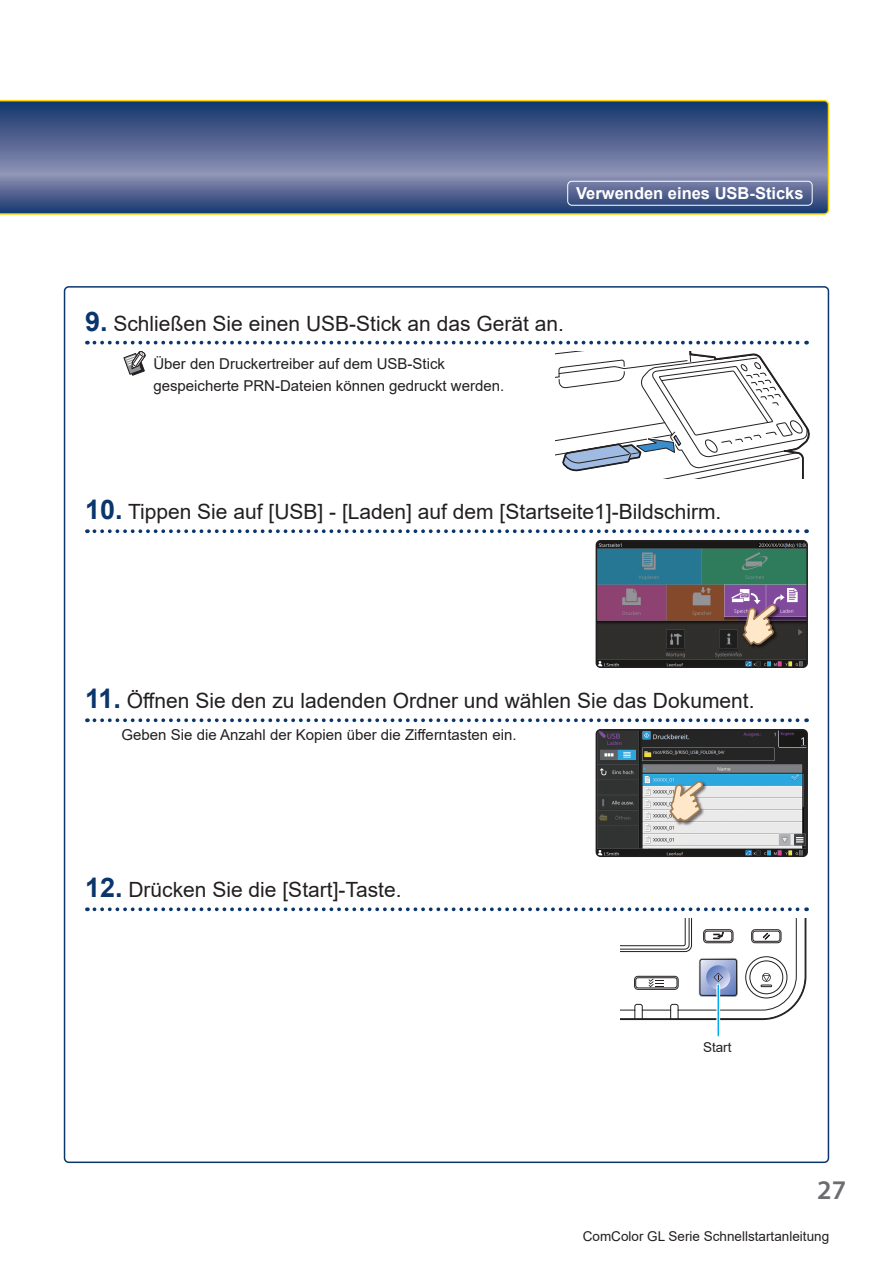
<style>
.page{position:relative;width:893px;height:1263px;background:#fff}
.page>*{position:absolute;margin:0;border:0;box-sizing:border-box;transform-origin:0 0}
.t1{font:600 27px "Myriad Pro";color:#6c6d70}
.t2{font:21px "Arial";color:#231f20}
.t3{font:700 16.5px "Arial";color:#fff}
.t4{font:15px/22.5px "Arial";color:#231f20}
.t5{font:13.5px "Arial";color:#231f20}
.s1{font-weight:700;font-size:27px;color:#0a366d}
</style>
<div class="page">
<svg style="left:0;top:100px;width:829px;height:115px;background:#56678c"></svg>
<div style="left:567px;top:181px;width:245px;height:25px;border:1px solid #fff;border-radius:4px"></div>
<svg style="left:94px;top:341px;width:713px;height:3px"></svg>
<svg style="left:94px;top:529px;width:713px;height:4px"></svg>
<svg style="left:94px;top:718px;width:713px;height:4px"></svg>
<svg style="left:94px;top:907px;width:713px;height:4px"></svg>
<svg style="left:124px;top:351px;width:21px;height:25px"></svg>
<svg style="left:555px;top:351px;width:255px;height:128px"></svg>
<img style="left:596px;top:541px;width:209px;height:126px">
<div style="left:596px;top:540px;width:212px;height:128px;border:2px solid #231f20;border-radius:4px"></div>
<img style="left:742px;top:603px;width:40px;height:48px">
<svg style="left:742px;top:603px;width:36px;height:43px;background:#9f8581"></svg>
<img style="left:596px;top:730px;width:209px;height:126px">
<div style="left:596px;top:729px;width:212px;height:128px;border:2px solid #231f20;border-radius:4px"></div>
<img style="left:668px;top:780px;width:41px;height:47px">
<svg style="left:668px;top:780px;width:37px;height:43px;background:#c3c1b5"></svg>
<svg style="left:621px;top:918px;width:186px;height:103px"></svg>
<svg style="left:716px;top:985px;width:4px;height:36px"></svg>
<hr style="left:717px;top:985px;width:2px;height:51px;background:#00aeef">
<p class="t3" style="left:576px;top:182px;width:229px">Verwenden eines USB-Sticks</p>
<p class="t2" style="left:85px;top:309px;width:480px"><span class="s1">9.</span> Schließen Sie einen USB-Stick an das Gerät an.</p>
<p class="t4" style="left:153px;top:352px;width:352px">Über den Druckertreiber auf dem USB-Stick gespeicherte PRN-Dateien können gedruckt werden.</p>
<p class="t2" style="left:85px;top:497px;width:638px"><span class="s1">10.</span> Tippen Sie auf [USB] - [Laden] auf dem [Startseite1]-Bildschirm.</p>
<p class="t2" style="left:85px;top:686px;width:671px"><span class="s1">11.</span> Öffnen Sie den zu ladenden Ordner und wählen Sie das Dokument.</p>
<p class="t4" style="left:122px;top:723px;width:396px">Geben Sie die Anzahl der Kopien über die Zifferntasten ein.</p>
<p class="t2" style="left:85px;top:875px;width:318px"><span class="s1">12.</span> Drücken Sie die [Start]-Taste.</p>
<p class="t5" style="left:703px;top:1038px;width:30px">Start</p>
<p class="t1" style="left:817px;top:1173px;width:30px">27</p>
<p class="t5" style="left:583px;top:1226px;width:248px">ComColor GL Serie Schnellstartanleitung</p>
</div>
